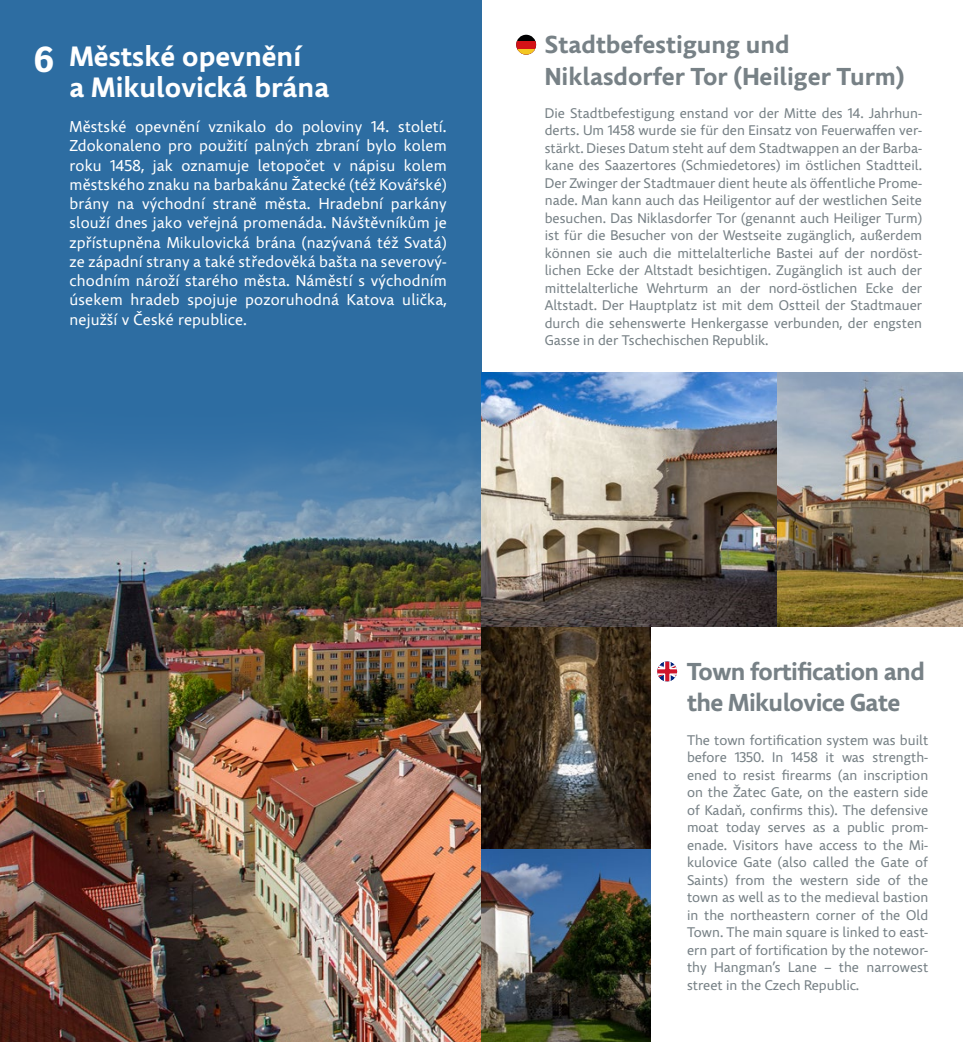
<style>
.page{position:relative;width:963px;height:1042px;background:#fff}
.page>*{position:absolute;margin:0;border:0;box-sizing:border-box;transform-origin:0 0}
.t1{font:700 36.75px "Ronnia";color:#fff}
.t2{font:700 28px/31.5px "Comenia Sans";color:#fff}
.t3{font:700 24.5px/31.5px "Comenia Sans";color:#778186}
.t4{font:700 24.5px/31.5px "Comenia Sans";letter-spacing:-.025em;color:#778186}
.t5{font:15.75px/19.2px "Comenia Sans";letter-spacing:.01em;color:#fff;text-align:justify}
.t6{font:14px/17.5px "Comenia Sans";color:#778186;text-align:justify}
</style>
<div class="page">
<div style="left:0;top:0;width:481px;height:1042px;background:#2d6da2"></div>
<img style="left:0;top:433px;width:481px;height:609px">
<img style="left:481px;top:627px;width:169px;height:415px">
<img style="left:481px;top:372px;width:481px;height:255px">
<div style="left:516px;top:35px;width:20px;height:20px;background:#010102;border-radius:10px"></div>
<svg style="left:516px;top:41px;width:20px;height:8px"></svg>
<svg style="left:517px;top:49px;width:18px;height:6px"></svg>
<svg style="left:657px;top:661px;width:20px;height:20px"></svg>
<h1 class="t1" style="left:33px;top:36px;width:23px">6</h1>
<h2 class="t2" style="left:69px;top:41px;width:261px">Městské opevnění<br>a Mikulovická brána</h2>
<p class="t5" style="left:69px;top:118px;width:379px">Městské opevnění vznikalo do poloviny 14. století.<br>Zdokonaleno pro použití palných zbraní bylo kolem roku 1458, jak oznamuje letopočet v nápisu kolem městského znaku na barbakánu Žatecké (též Kovářské) brány na východní straně města. Hradební parkány slouží dnes jako veřejná promenáda. Návštěvníkům je zpřístupněna Mikulovická brána (nazývaná též Svatá) ze západní strany a také středověká bašta na severový&shy;chodním nároží starého města. Náměstí s východním úsekem hradeb spojuje pozoruhodná Katova ulička, nejužší v České republice.</p>
<h3 class="t3" style="left:544px;top:30px;width:361px">Stadtbefestigung und<br>Niklasdorfer Tor (Heiliger Turm)</h3>
<p class="t6" style="left:544px;top:105px;width:379px">Die Stadtbefestigung enstand vor der Mitte des 14. Jahrhun&shy;derts. Um 1458 wurde sie für den Einsatz von Feuerwaffen ver&shy;stärkt. Dieses Datum steht auf dem Stadtwappen an der Barba&shy;kane des Saazertores (Schmiedetores) im östlichen Stadtteil.<br>Der Zwinger der Stadtmauer dient heute als öffentliche Prome&shy;nade. Man kann auch das Heiligentor auf der westlichen Seite besuchen. Das Niklasdorfer Tor (genannt auch Heiliger Turm) ist für die Besucher von der Westseite zugänglich, außerdem können sie auch die mittelalterliche Bastei auf der nordöst&shy;lichen Ecke der Altstadt besichtigen. Zugänglich ist auch der mittelalterliche Wehrturm an der nord-östlichen Ecke der Altstadt. Der Hauptplatz ist mit dem Ostteil der Stadtmauer durch die sehenswerte Henkergasse verbunden, der engsten Gasse in der Tschechischen Republik.</p>
<h3 class="t4" style="left:687px;top:656px;width:239px">Town fortification and the Mikulovice Gate</h3>
<p class="t6" style="left:687px;top:731px;width:243px">The town fortification system was built before 1350. In 1458 it was strength&shy;ened to resist firearms (an inscription on the Žatec Gate, on the eastern side of Kadaň, confirms this). The defensive moat today serves as a public prom&shy;enade. Visitors have access to the Mi&shy;kulovice Gate (also called the Gate of Saints) from the western side of the town as well as to the medieval bastion in the northeastern corner of the Old Town. The main square is linked to east&shy;ern part of fortification by the notewor&shy;thy Hangman’s Lane – the narrowest street in the Czech Republic.</p>
</div>
